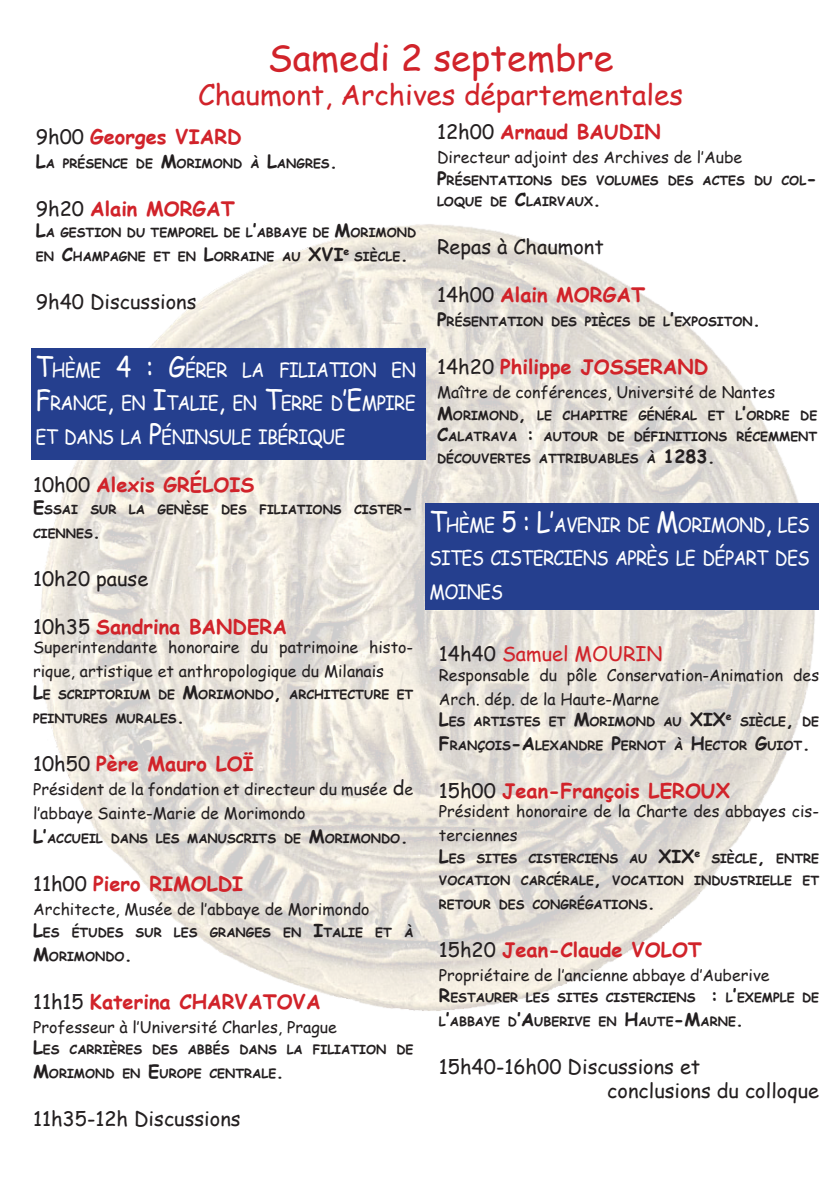
<style>
.page{position:relative;width:840px;height:1191px;background:#fff}
.page>*{position:absolute;margin:0;border:0;box-sizing:border-box;transform-origin:0 0}
.t1{font:36px "Comic Sans MS";color:#d1232a}
.t2{font:28px "Comic Sans MS";color:#d1232a}
.t3{font:700 20px "Comic Sans MS";color:#d1232a}
.t4{font:20px/24px "Comic Sans MS";color:#231f20}
.t5{font:20px "Comic Sans MS";color:#d1232a}
.t6{font:19.6px/33.6px "Comic Sans MS";letter-spacing:-.035em;color:#fff;text-align:justify;scale:.9 1}
.t7{font:16px/24px "Comic Sans MS";color:#231f20}
.t8{font:700 12.6px/24px "Comic Sans MS";color:#231f20}
.t9{font:700 10.4px "Comic Sans MS";color:#231f20}
.s1{font-weight:400;color:#231f20}
.s2{font-size:18px}
.s3{font-size:28px}
.s4{font-size:20px}
.s5{color:#231f20}
</style>
<div class="page">
<img style="left:31px;top:224px;width:788px;height:787px">
<div style="left:425px;top:503px;width:393px;height:106px;background:#253f8e"></div>
<div style="left:31px;top:348px;width:394px;height:111px;background:#253f8e"></div>
<h1 class="t1" style="left:267px;top:32px;width:347px">Samedi 2 septembre</h1>
<h2 class="t2" style="left:198px;top:74px;width:486px">Chaumont, Archives départementales</h2>
<h3 class="t3" style="left:36px;top:122px;width:207px"><span class="s1">9h00</span> Georges VIARD</h3>
<p class="t8" style="left:36px;top:151px;width:303px"><span class="s2">L</span>A PRÉSENCE DE <span class="s2">M</span>ORIMOND À <span class="s2">L</span>ANGRES<span class="s2">.</span></p>
<h3 class="t3" style="left:36px;top:194px;width:200px"><span class="s1">9h20</span> Alain MORGAT</h3>
<p class="t8" style="left:36px;top:220px;width:381px"><span class="s2">L</span>A GESTION DU TEMPOREL DE L<span class="s2">’</span>ABBAYE DE <span class="s2">M</span>ORIMOND<br>EN <span class="s2">C</span>HAMPAGNE ET EN <span class="s2">L</span>ORRAINE AU <span class="s2">XVI</span></p>
<p class="t9" style="left:343px;top:244px;width:7px">e</p>
<p class="t8" style="left:354px;top:244px;width:55px">SIÈCLE<span class="s2">.</span></p>
<h3 class="t4" style="left:36px;top:289px;width:162px">9h40 Discussions</h3>
<h3 class="t6" style="left:35px;top:352px;width:424px"><span class="s3">T</span>HÈME <span class="s3">4 : G</span>ÉRER LA FILIATION EN <span class="s3">F</span>RANCE<span class="s3">,</span> EN <span class="s3">I</span>TALIE<span class="s3">,</span> EN <span class="s3">T</span>ERRE D<span class="s3">’E</span>MPIRE ET DANS LA <span class="s3">P</span>ÉNINSULE IBÉRIQUE</h3>
<h3 class="t3" style="left:33px;top:470px;width:222px"><span class="s1">10h00</span> Alexis GRÉLOIS</h3>
<p class="t8" style="left:33px;top:497px;width:381px"><span class="s2">E</span>SSAI SUR LA GENÈSE DES FILIATIONS CISTER<span class="s2">-<br></span>CIENNES<span class="s2">.</span></p>
<h3 class="t4" style="left:33px;top:566px;width:117px">10h20 pause</h3>
<h3 class="t3" style="left:33px;top:612px;width:255px"><span class="s1">10h35</span> Sandrina BANDERA</h3>
<p class="t7" style="left:33px;top:635px;width:381px">Superintendante honoraire du patrimoine histo&shy;rique, artistique et anthropologique du Milanais</p>
<p class="t8" style="left:33px;top:682px;width:381px"><span class="s2">L</span>E SCRIPTORIUM DE <span class="s2">M</span>ORIMONDO<span class="s2">,</span> ARCHITECTURE ET<br>PEINTURES MURALES<span class="s2">.</span></p>
<h3 class="t3" style="left:33px;top:749px;width:222px"><span class="s1">10h50</span> Père Mauro LOÏ</h3>
<p class="t7" style="left:33px;top:776px;width:381px">Président de la fondation et directeur du musée <span class="s4">d</span>e l’abbaye Sainte-Marie de Morimondo</p>
<p class="t8" style="left:33px;top:826px;width:376px"><span class="s2">L’</span>ACCUEIL DANS LES MANUSCRITS DE <span class="s2">M</span>ORIMONDO<span class="s2">.</span></p>
<h3 class="t3" style="left:33px;top:869px;width:211px"><span class="s1">11h00</span> Piero RIMOLDI</h3>
<p class="t7" style="left:33px;top:896px;width:338px">Architecte, Musée de l’abbaye de Morimondo</p>
<p class="t8" style="left:33px;top:919px;width:381px"><span class="s2">L</span>ES ÉTUDES SUR LES GRANGES EN <span class="s2">I</span>TALIE ET À<br><span class="s2">M</span>ORIMONDO<span class="s2">.</span></p>
<h3 class="t3" style="left:33px;top:986px;width:289px"><span class="s1">11h15</span> Katerina CHARVATOVA</h3>
<p class="t7" style="left:33px;top:1014px;width:305px">Professeur à l’Université Charles, Prague</p>
<p class="t8" style="left:33px;top:1037px;width:381px"><span class="s2">L</span>ES CARRIÈRES DES ABBÉS DANS LA FILIATION DE<br><span class="s2">M</span>ORIMOND EN <span class="s2">E</span>UROPE CENTRALE<span class="s2">.</span></p>
<h3 class="t4" style="left:33px;top:1106px;width:209px">11h35-12h Discussions</h3>
<h3 class="t3" style="left:437px;top:117px;width:225px"><span class="s1">12h00</span> Arnaud BAUDIN</h3>
<p class="t7" style="left:437px;top:145px;width:307px">Directeur adjoint des Archives de l’Aube</p>
<p class="t8" style="left:437px;top:169px;width:381px;line-height:21.6px"><span class="s2">P</span>RÉSENTATIONS DES VOLUMES DES ACTES DU COL<span class="s2">-<br></span>LOQUE DE <span class="s2">C</span>LAIRVAUX<span class="s2">.</span></p>
<h3 class="t4" style="left:437px;top:234px;width:168px">Repas à Chaumont</h3>
<h3 class="t3" style="left:437px;top:280px;width:209px"><span class="s1">14h00</span> Alain MORGAT</h3>
<p class="t8" style="left:437px;top:309px;width:325px"><span class="s2">P</span>RÉSENTATION DES PIÈCES DE L<span class="s2">’</span>EXPOSITON<span class="s2">.</span></p>
<h3 class="t3" style="left:437px;top:352px;width:272px"><span class="s1">14h20</span> Philippe JOSSERAND</h3>
<p class="t7" style="left:437px;top:380px;width:339px">Maître de conférences, Université de Nantes</p>
<p class="t8" style="left:437px;top:404px;width:381px;line-height:21.6px;text-align:justify"><span class="s2">M</span>ORIMOND<span class="s2">,</span> LE CHAPITRE GÉNÉRAL ET L<span class="s2">’</span>ORDRE DE <span class="s2">C</span>ALATRAVA <span class="s2">:</span> AUTOUR DE DÉFINITIONS RÉCEMMENT DÉCOUVERTES ATTRIBUABLES À <span class="s2">1283.</span></p>
<h3 class="t6" style="left:429px;top:507px;width:424px"><span class="s3">T</span>HÈME <span class="s3">5 : L’</span>AVENIR DE <span class="s3">M</span>ORIMOND<span class="s3">,</span> LES SITES CISTERCIENS APRÈS LE DÉPART DES MOINES</h3>
<h3 class="t5" style="left:438px;top:639px;width:225px"><span class="s5">14h40</span> Samuel MOURIN</h3>
<p class="t7" style="left:438px;top:662px;width:381px">Responsable du pôle Conservation-Animation des<br>Arch. dép. de la Haute-Marne</p>
<p class="t8" style="left:438px;top:709px;width:264px"><span class="s2">L</span>ES ARTISTES ET <span class="s2">M</span>ORIMOND AU <span class="s2">XIX</span></p>
<p class="t9" style="left:725px;top:709px;width:7px">e</p>
<p class="t8" style="left:438px;top:709px;width:381px;text-indent:301px">SIÈCLE<span class="s2">,</span> DE<br><span class="s2">F</span>RANÇOIS<span class="s2">-A</span>LEXANDRE <span class="s2">P</span>ERNOT À <span class="s2">H</span>ECTOR <span class="s2">G</span>UIOT<span class="s2">.</span></p>
<h3 class="t3" style="left:438px;top:776px;width:293px"><span class="s1">15h00</span> Jean-François LEROUX</h3>
<p class="t7" style="left:438px;top:799px;width:381px">Président honoraire de la Charte des abbayes cis&shy;terciennes</p>
<p class="t8" style="left:438px;top:846px;width:233px"><span class="s2">L</span>ES SITES CISTERCIENS AU <span class="s2">XIX</span></p>
<p class="t9" style="left:694px;top:845px;width:7px">e</p>
<p class="t8" style="left:438px;top:847px;width:381px;line-height:21.6px;text-align:right">SIÈCLE<span class="s2">,</span> ENTRE<br>VOCATION CARCÉRALE<span class="s2">,</span> VOCATION INDUSTRIELLE ET</p>
<p class="t8" style="left:438px;top:891px;width:218px">RETOUR DES CONGRÉGATIONS<span class="s2">.</span></p>
<h3 class="t3" style="left:438px;top:934px;width:264px"><span class="s1">15h20</span> Jean-Claude VOLOT</h3>
<p class="t7" style="left:438px;top:962px;width:332px">Propriétaire de l’ancienne abbaye d’Auberive</p>
<p class="t8" style="left:438px;top:985px;width:381px"><span class="s2">R</span>ESTAURER LES SITES CISTERCIENS <span class="s2">:</span> L<span class="s2">’</span>EXEMPLE DE<br>L<span class="s2">’</span>ABBAYE D<span class="s2">’A</span>UBERIVE EN <span class="s2">H</span>AUTE<span class="s2">-M</span>ARNE<span class="s2">.</span></p>
<h3 class="t4" style="left:607px;top:1054px;width:213px;text-indent:-168px">15h40-16h00 Discussions et<br>conclusions du colloque</h3>
</div>
